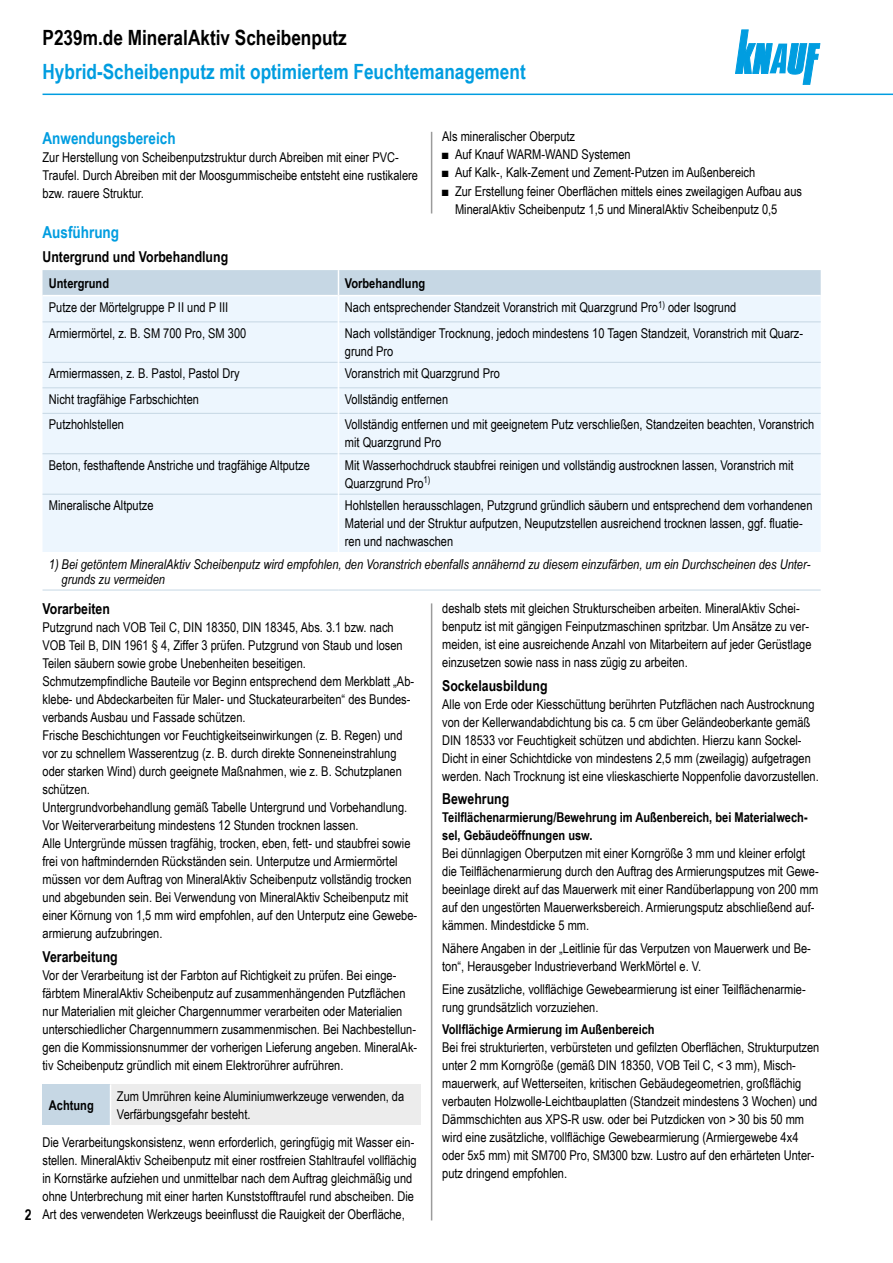
<style>
.page{position:relative;width:893px;height:1263px;background:#fff}
.page>*{position:absolute;margin:0;border:0;box-sizing:border-box;transform-origin:0 0}
.t1{font:700 21px "Arial Narrow";color:#009de0}
.t2{font:700 21px "Arial Narrow";color:#000}
.Ue3_11cyan_TB{font:700 16.5px "Arial Narrow";color:#009de0}
.Ue4_10schwarz_TB{font:700 15px "Arial Narrow";color:#000}
.Text_TB{font:13.5px/18px "Arial Narrow";color:#000}
.Tab_Text_TB{font:13.5px/18px "Arial Narrow";color:#000}
.Text_Abs_o_TB{font:13.5px/18px "Arial Narrow";color:#000}
.Leg_Fussnote_Tab_Ein{font:italic 13.5px/15px "Arial Narrow";color:#000}
.Text_TB-2{font:700 13.5px/18px "Arial Narrow";color:#000}
.Tabellentext_TB{font:13.5px "Arial Narrow";color:#000}
.Text_Abs_o_TB-2{font:700 13.5px "Arial Narrow";color:#000}
.Tab_Kopf_TB{font:700 13.5px "Arial Narrow";color:#000}
.Hinweis_TB{font:700 13.5px "Arial Narrow";color:#000}
</style>
<div class="page">
<svg style="left:735px;top:30px;width:85px;height:54px"></svg>
<hr style="left:43px;top:94px;width:850px;height:1px;background:#009de0">
<hr style="left:431px;top:132px;width:1px;height:81px;background:#9b9b9b">
<hr style="left:431px;top:603px;width:1px;height:617px;background:#9b9b9b">
<div style="left:43px;top:322px;width:778px;height:230px;background:#edf6fe"></div>
<hr style="left:43px;top:387px;width:295px;height:1px;background:#c6d7e4">
<hr style="left:339px;top:387px;width:482px;height:1px;background:#c6d7e4">
<hr style="left:43px;top:413px;width:295px;height:1px;background:#c6d7e4">
<hr style="left:339px;top:413px;width:482px;height:1px;background:#c6d7e4">
<hr style="left:43px;top:453px;width:295px;height:1px;background:#c6d7e4">
<hr style="left:339px;top:453px;width:482px;height:1px;background:#c6d7e4">
<hr style="left:43px;top:590px;width:295px;height:1px;background:#c6d7e4">
<hr style="left:338px;top:590px;width:483px;height:1px;background:#c6d7e4">
<hr style="left:43px;top:362px;width:295px;height:1px;background:#c6d7e4">
<hr style="left:338px;top:494px;width:1px;height:59px;background:#fff">
<hr style="left:339px;top:362px;width:482px;height:1px;background:#c6d7e4">
<hr style="left:339px;top:494px;width:482px;height:1px;background:#c6d7e4">
<hr style="left:338px;top:322px;width:1px;height:40px;background:#fff">
<svg style="left:338px;top:362px;width:1px;height:51px"></svg>
<hr style="left:338px;top:413px;width:1px;height:41px;background:#fff">
<hr style="left:338px;top:454px;width:1px;height:40px;background:#fff">
<hr style="left:43px;top:494px;width:295px;height:1px;background:#c6d7e4">
<svg style="left:43px;top:270px;width:778px;height:52px;background:#dae7f1"></svg>
<div style="left:43px;top:1084px;width:68px;height:41px;background:#c6d7e4"></div>
<div style="left:111px;top:1084px;width:310px;height:41px;background:#ececec"></div>
<hr style="left:110px;top:1084px;width:1px;height:41px;background:#fff">
<h1 class="t2" style="left:43px;top:22px;width:306px">P239m.de MineralAktiv Scheibenputz</h1>
<h1 class="t1" style="left:43px;top:56px;width:485px">Hybrid-Scheibenputz mit optimiertem Feuchtemanagement</h1>
<p class="Ue4_10schwarz_TB" style="left:25px;top:1204px;width:8px">2</p>
<p class="Ue3_11cyan_TB" style="left:43px;top:125px;width:135px">Anwendungsbereich</p>
<p class="Text_TB" style="left:43px;top:147px;width:377px">Zur Herstellung von Scheibenputzstruktur durch Abreiben mit einer PVC-<br>Traufel. Durch Abreiben mit der Moosgummischeibe entsteht eine rustikalere bzw. rauere Struktur.</p>
<p class="Text_TB" style="left:442px;top:127px;width:134px">Als mineralischer Oberputz</p>
<p class="Text_TB" style="left:442px;top:145px;width:190px">■ Auf Knauf WARM-WAND Systemen</p>
<p class="Text_TB" style="left:442px;top:163px;width:315px">■ Auf Kalk-, Kalk-Zement und Zement-Putzen im Außenbereich</p>
<p class="Text_TB" style="left:455px;top:181px;width:349px;text-indent:-13px">■ Zur Erstellung feiner Oberflächen mittels eines zweilagigen Aufbau aus<br>MineralAktiv Scheibenputz 1,5 und MineralAktiv Scheibenputz 0,5</p>
<p class="Ue3_11cyan_TB" style="left:43px;top:220px;width:78px">Ausführung</p>
<p class="Ue4_10schwarz_TB" style="left:43px;top:245px;width:187px">Untergrund und Vorbehandlung</p>
<p class="Tab_Kopf_TB" style="left:49px;top:273px;width:62px">Untergrund</p>
<p class="Tab_Kopf_TB" style="left:345px;top:273px;width:82px">Vorbehandlung</p>
<p class="Tab_Text_TB" style="left:49px;top:298px;width:181px">Putze der Mörtelgruppe P II und P III</p>
<p class="Tab_Text_TB" style="left:345px;top:298px;width:393px">Nach entsprechender Standzeit Voranstrich mit Quarzgrund Pro<sup>1)</sup> oder Isogrund</p>
<p class="Tab_Text_TB" style="left:49px;top:324px;width:199px">Armiermörtel, z. B. SM 700 Pro, SM 300</p>
<p class="Tab_Text_TB" style="left:345px;top:324px;width:460px">Nach vollständiger Trocknung, jedoch mindestens 10 Tagen Standzeit, Voranstrich mit Quarz&shy;grund Pro</p>
<p class="Tab_Text_TB" style="left:49px;top:364px;width:192px">Armiermassen, z. B. Pastol, Pastol Dry</p>
<p class="Tab_Text_TB" style="left:345px;top:364px;width:157px">Voranstrich mit Quarzgrund Pro</p>
<p class="Tab_Text_TB" style="left:49px;top:390px;width:152px">Nicht tragfähige Farbschichten</p>
<p class="Tabellentext_TB" style="left:345px;top:389px;width:105px">Vollständig entfernen</p>
<p class="Tabellentext_TB" style="left:49px;top:415px;width:77px">Putzhohlstellen</p>
<p class="Tab_Text_TB" style="left:345px;top:415px;width:471px">Vollständig entfernen und mit geeignetem Putz verschließen, Standzeiten beachten, Voranstrich mit Quarzgrund Pro</p>
<p class="Tab_Text_TB" style="left:49px;top:455px;width:262px">Beton, festhaftende Anstriche und tragfähige Altputze</p>
<p class="Tab_Text_TB" style="left:345px;top:455px;width:450px">Mit Wasserhochdruck staubfrei reinigen und vollständig austrocknen lassen, Voranstrich mit<br>Quarzgrund Pro<sup>1)</sup></p>
<p class="Tab_Text_TB" style="left:49px;top:496px;width:106px">Mineralische Altputze</p>
<p class="Tab_Text_TB" style="left:345px;top:496px;width:469px">Hohlstellen herausschlagen, Putzgrund gründlich säubern und entsprechend dem vorhandenen<br>Material und der Struktur aufputzen, Neuputzstellen ausreichend trocknen lassen, ggf. fluatie&shy;ren und nachwaschen</p>
<p class="Leg_Fussnote_Tab_Ein" style="left:62px;top:556px;width:750px;text-indent:-13px">1) Bei getöntem MineralAktiv Scheibenputz wird empfohlen, den Voranstrich ebenfalls annähernd zu diesem einzufärben, um ein Durchscheinen des Unter&shy;grunds zu vermeiden</p>
<p class="Ue4_10schwarz_TB" style="left:43px;top:597px;width:69px">Vorarbeiten</p>
<p class="Text_TB" style="left:43px;top:618px;width:362px">Putzgrund nach VOB Teil C, DIN 18350, DIN 18345, Abs. 3.1 bzw. nach<br>VOB Teil B, DIN 1961 § 4, Ziffer 3 prüfen. Putzgrund von Staub und losen<br>Teilen säubern sowie grobe Unebenheiten beseitigen.</p>
<p class="Text_TB" style="left:43px;top:672px;width:373px">Schmutzempfindliche Bauteile vor Beginn entsprechend dem Merkblatt „Ab&shy;klebe- und Abdeckarbeiten für Maler- und Stuckateurarbeiten“ des Bundes&shy;verbands Ausbau und Fassade schützen.</p>
<p class="Text_TB" style="left:43px;top:726px;width:361px">Frische Beschichtungen vor Feuchtigkeitseinwirkungen (z. B. Regen) und vor zu schnellem Wasserentzug (z. B. durch direkte Sonneneinstrahlung oder starken Wind) durch geeignete Maßnahmen, wie z. B. Schutzplanen schützen.</p>
<p class="Text_TB" style="left:43px;top:798px;width:366px">Untergrundvorbehandlung gemäß Tabelle Untergrund und Vorbehandlung.<br>Vor Weiterverarbeitung mindestens 12 Stunden trocknen lassen.</p>
<p class="Text_TB" style="left:43px;top:834px;width:376px">Alle Untergründe müssen tragfähig, trocken, eben, fett- und staubfrei sowie frei von haftmindernden Rückständen sein. Unterputze und Armiermörtel müssen vor dem Auftrag von MineralAktiv Scheibenputz vollständig trocken und abgebunden sein. Bei Verwendung von MineralAktiv Scheibenputz mit einer Körnung von 1,5 mm wird empfohlen, auf den Unterputz eine Gewebe&shy;armierung aufzubringen.</p>
<p class="Ue4_10schwarz_TB" style="left:43px;top:945px;width:77px">Verarbeitung</p>
<p class="Text_TB" style="left:43px;top:965px;width:376px">Vor der Verarbeitung ist der Farbton auf Richtigkeit zu prüfen. Bei einge&shy;färbtem MineralAktiv Scheibenputz auf zusammenhängenden Putzflächen nur Materialien mit gleicher Chargennummer verarbeiten oder Materialien unterschiedlicher Chargennummern zusammenmischen. Bei Nachbestellun&shy;gen die Kommissionsnummer der vorherigen Lieferung angeben. MineralAk&shy;tiv Scheibenputz gründlich mit einem Elektrorührer aufrühren.</p>
<p class="Hinweis_TB" style="left:49px;top:1095px;width:46px">Achtung</p>
<p class="Text_Abs_o_TB" style="left:117px;top:1086px;width:289px">Zum Umrühren keine Aluminiumwerkzeuge verwenden, da<br>Verfärbungsgefahr besteht.</p>
<p class="Text_TB" style="left:43px;top:1133px;width:376px">Die Verarbeitungskonsistenz, wenn erforderlich, geringfügig mit Wasser ein&shy;stellen. MineralAktiv Scheibenputz mit einer rostfreien Stahltraufel vollflächig in Kornstärke aufziehen und unmittelbar nach dem Auftrag gleichmäßig und ohne Unterbrechung mit einer harten Kunststofftraufel rund abscheiben. Die Art des verwendeten Werkzeugs beeinflusst die Rauigkeit der Oberfläche,</p>
<p class="Text_TB" style="left:442px;top:599px;width:371px">deshalb stets mit gleichen Strukturscheiben arbeiten. MineralAktiv Schei&shy;benputz ist mit gängigen Feinputzmaschinen spritzbar. Um Ansätze zu ver&shy;meiden, ist eine ausreichende Anzahl von Mitarbeitern auf jeder Gerüstlage einzusetzen sowie nass in nass zügig zu arbeiten.</p>
<p class="Ue4_10schwarz_TB" style="left:442px;top:674px;width:107px">Sockelausbildung</p>
<p class="Text_TB" style="left:442px;top:694px;width:378px">Alle von Erde oder Kiesschüttung berührten Putzflächen nach Austrocknung von der Kellerwandabdichtung bis ca. 5 cm über Geländeoberkante gemäß DIN 18533 vor Feuchtigkeit schützen und abdichten. Hierzu kann Sockel-Dicht in einer Schichtdicke von mindestens 2,5 mm (zweilagig) aufgetragen werden. Nach Trocknung ist eine vlieskaschierte Noppenfolie davorzustellen.</p>
<p class="Ue4_10schwarz_TB" style="left:442px;top:787px;width:68px">Bewehrung</p>
<p class="Text_TB-2" style="left:442px;top:808px;width:367px">Teilflächenarmierung/Bewehrung im Außenbereich, bei Materialwech&shy;sel, Gebäudeöffnungen usw.</p>
<p class="Text_TB" style="left:442px;top:844px;width:378px">Bei dünnlagigen Oberputzen mit einer Korngröße 3 mm und kleiner erfolgt die Teilflächenarmierung durch den Auftrag des Armierungsputzes mit Gewe&shy;beeinlage direkt auf das Mauerwerk mit einer Randüberlappung von 200 mm auf den ungestörten Mauerwerksbereich. Armierungsputz abschließend auf&shy;kämmen. Mindestdicke 5 mm.</p>
<p class="Text_Abs_o_TB" style="left:442px;top:938px;width:370px">Nähere Angaben in der „Leitlinie für das Verputzen von Mauerwerk und Be&shy;ton“, Herausgeber Industrieverband WerkMörtel e. V.</p>
<p class="Text_Abs_o_TB" style="left:442px;top:979px;width:365px">Eine zusätzliche, vollflächige Gewebearmierung ist einer Teilflächenarmie&shy;rung grundsätzlich vorzuziehen.</p>
<p class="Text_Abs_o_TB-2" style="left:442px;top:1019px;width:214px">Vollflächige Armierung im Außenbereich</p>
<p class="Text_TB" style="left:442px;top:1038px;width:379px">Bei frei strukturierten, verbürsteten und gefilzten Oberflächen, Strukturputzen unter 2 mm Korngröße (gemäß DIN 18350, VOB Teil C, &lt; 3 mm), Misch&shy;mauerwerk, auf Wetterseiten, kritischen Gebäudegeometrien, großflächig verbauten Holzwolle-Leichtbauplatten (Standzeit mindestens 3 Wochen) und Dämmschichten aus XPS-R usw. oder bei Putzdicken von &gt; 30 bis 50 mm</p>
<p class="Text_TB" style="left:442px;top:1128px;width:358px">wird eine zusätzliche, vollflächige Gewebearmierung (Armiergewebe 4x4</p>
<p class="Text_TB" style="left:442px;top:1146px;width:374px">oder 5x5 mm) mit SM700 Pro, SM300 bzw. Lustro auf den erhärteten Unter&shy;putz dringend empfohlen.</p>
</div>
